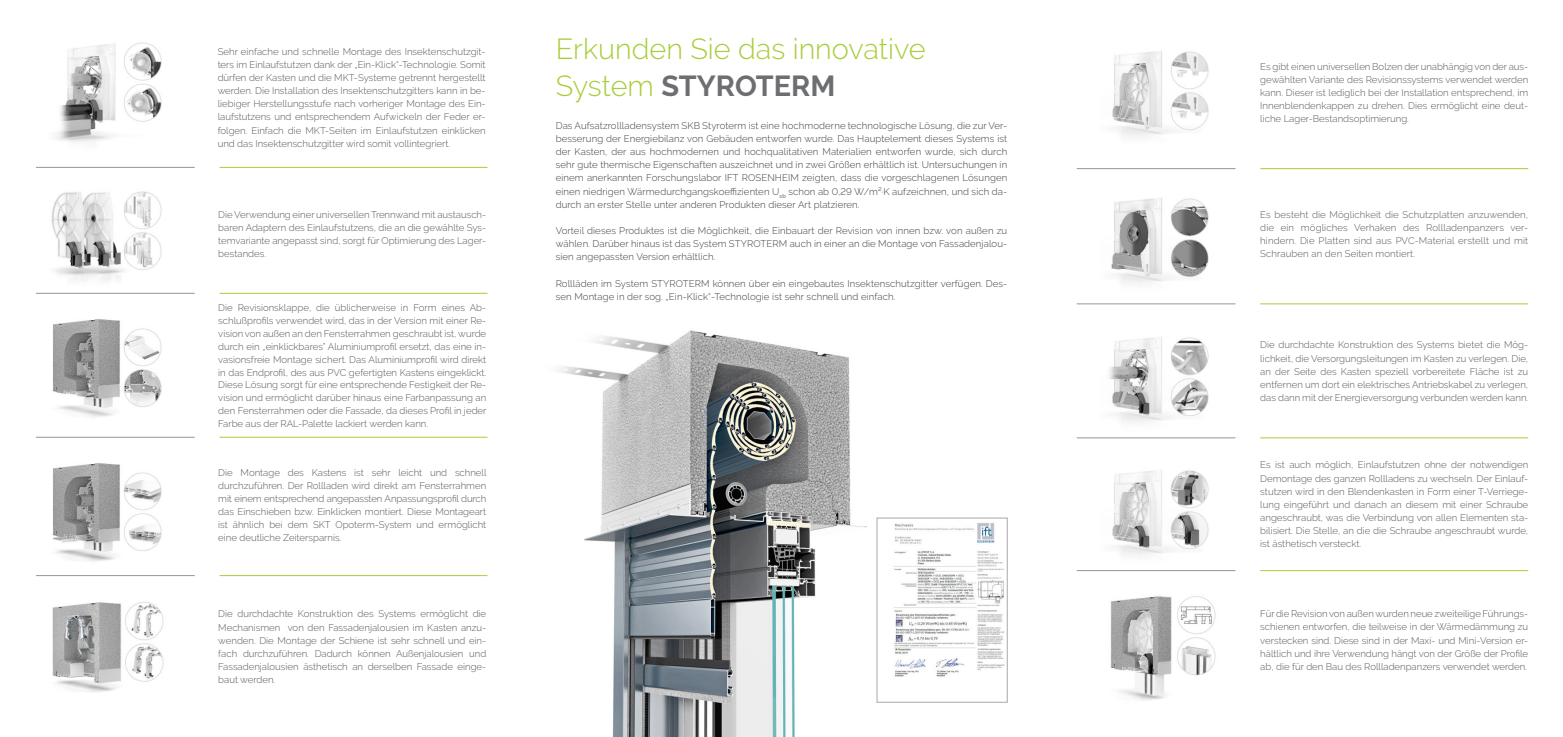
<style>
.page{position:relative;width:1563px;height:737px;background:#fff}
.page>*{position:absolute;margin:0;border:0;box-sizing:border-box;transform-origin:0 0}
.t1{font:300 28.88px/36.8px "Raleway";color:#a6ce39}
.t2{font:300 9.62px/13.1px "Raleway";color:#57585a;text-align:justify}
.t3{font:300 9.62px/13.1px "Raleway";letter-spacing:.01em;color:#3e3e3f;text-align:justify}
.s1{font-weight:700;color:#6d6e71}
</style>
<div class="page">
<img style="left:1111px;top:198px;width:98px;height:86px">
<img style="left:1109px;top:337px;width:100px;height:86px">
<img style="left:53px;top:463px;width:109px;height:98px">
<img style="left:56px;top:42px;width:106px;height:100px">
<img style="left:51px;top:191px;width:111px;height:90px">
<img style="left:53px;top:319px;width:109px;height:98px">
<img style="left:1112px;top:51px;width:97px;height:86px">
<img style="left:1112px;top:470px;width:97px;height:86px">
<img style="left:1110px;top:596px;width:106px;height:104px">
<img style="left:52px;top:602px;width:112px;height:90px">
<img style="left:558px;top:330px;width:309px;height:407px">
<img style="left:894px;top:522px;width:111px;height:155px">
<div style="left:877px;top:518px;width:130px;height:184px;border:1px solid #a8a9ad"></div>
<hr style="left:220px;top:167px;width:267px;height:1px;background:#a6ce39">
<hr style="left:36px;top:167px;width:159px;height:1px;background:#939598">
<hr style="left:220px;top:293px;width:267px;height:1px;background:#a6ce39">
<hr style="left:36px;top:293px;width:159px;height:1px;background:#939598">
<hr style="left:220px;top:575px;width:267px;height:1px;background:#a6ce39">
<hr style="left:36px;top:575px;width:159px;height:1px;background:#939598">
<hr style="left:1260px;top:168px;width:268px;height:1px;background:#a6ce39">
<hr style="left:1076px;top:168px;width:159px;height:1px;background:#939598">
<hr style="left:1260px;top:303px;width:268px;height:1px;background:#a6ce39">
<hr style="left:1076px;top:303px;width:159px;height:1px;background:#939598">
<hr style="left:1260px;top:437px;width:268px;height:1px;background:#a6ce39">
<hr style="left:1076px;top:437px;width:159px;height:1px;background:#939598">
<hr style="left:220px;top:437px;width:267px;height:1px;background:#a6ce39">
<hr style="left:36px;top:437px;width:159px;height:1px;background:#939598">
<hr style="left:1260px;top:570px;width:268px;height:1px;background:#a6ce39">
<hr style="left:1076px;top:570px;width:159px;height:1px;background:#939598">
<p class="t2" style="left:218px;top:45px;width:269px">Sehr einfache und schnelle Montage des Insektenschutzgit&shy;ters im Einlaufstutzen dank der „Ein-Klick“-Technologie. Somit dürfen der Kasten und die MKT-Systeme getrennt hergestellt werden. Die Installation des Insektenschutzgitters kann in be&shy;liebiger Herstellungsstufe nach vorheriger Montage des Ein&shy;laufstutzens und entsprechendem Aufwickeln der Feder er&shy;folgen. Einfach die MKT-Seiten im Einlaufstutzen einklicken und das Insektenschutzgitter wird somit vollintegriert.</p>
<p class="t2" style="left:218px;top:208px;width:269px">Die Verwendung einer universellen Trennwand mit austausch&shy;baren Adaptern des Einlaufstutzens, die an die gewählte Sys&shy;temvariante angepasst sind, sorgt für Optimierung des Lager&shy;bestandes.</p>
<p class="t2" style="left:218px;top:301px;width:270px;line-height:12.9px">Die Revisionsklappe, die üblicherweise in Form eines Ab&shy;schlußprofils verwendet wird, das in der Version mit einer Re&shy;vision von außen an den Fensterrahmen geschraubt ist, wurde durch ein „einklickbares” Aluminiumprofil ersetzt, das eine in&shy;vasionsfreie Montage sichert. Das Aluminiumprofil wird direkt in das Endprofil, des aus PVC gefertigten Kastens eingeklickt.<br>Diese Lösung sorgt für eine entsprechende Festigkeit der Re&shy;vision und ermöglicht darüber hinaus eine Farbanpassung an den Fensterrahmen oder die Fassade, da dieses Profil in jeder Farbe aus der RAL-Palette lackiert werden kann.</p>
<p class="t2" style="left:218px;top:466px;width:270px">Die Montage des Kastens ist sehr leicht und schnell durchzuführen. Der Rollladen wird direkt am Fensterrahmen mit einem entsprechend angepassten Anpassungsprofil durch das Einschieben bzw. Einklicken montiert. Diese Montageart ist ähnlich bei dem SKT Opoterm-System und ermöglicht eine deutliche Zeitersparnis.</p>
<p class="t2" style="left:218px;top:607px;width:269px">Die durchdachte Konstruktion des Systems ermöglicht die Mechanismen von den Fassadenjalousien im Kasten anzu&shy;wenden. Die Montage der Schiene ist sehr schnell und ein&shy;fach durchzuführen. Dadurch können Außenjalousien und Fassadenjalousien ästhetisch an derselben Fassade einge&shy;baut werden.</p>
<h1 class="t1" style="left:556px;top:31px;width:371px">Erkunden Sie das innovative<br>System <span class="s1">STYROTERM</span></h1>
<p class="t3" style="left:556px;top:119px;width:453px">Das Aufsatzrollladensystem SKB Styroterm ist eine hochmoderne technologische Lösung, die zur Ver&shy;besserung der Energiebilanz von Gebäuden entworfen wurde. Das Hauptelement dieses Systems ist der Kasten, der aus hochmodernen und hochqualitativen Materialien entworfen wurde, sich durch sehr gute thermische Eigenschaften auszeichnet und in zwei Größen erhältlich ist. Untersuchungen in einem anerkannten Forschungslabor IFT ROSENHEIM zeigten, dass die vorgeschlagenen Lösungen einen niedrigen Wärmedurchgangskoeffizienten U<sub>sb</sub> schon ab 0,29 W/m²·K aufzeichnen, und sich da&shy;durch an erster Stelle unter anderen Produkten dieser Art platzieren.</p>
<p class="t3" style="left:556px;top:224px;width:453px">Vorteil dieses Produktes ist die Möglichkeit, die Einbauart der Revision von innen bzw. von außen zu wählen. Darüber hinaus ist das System STYROTERM auch in einer an die Montage von Fassadenjalou&shy;sien angepassten Version erhältlich.</p>
<p class="t3" style="left:556px;top:277px;width:453px">Rollläden im System STYROTERM können über ein eingebautes Insektenschutzgitter verfügen. Des&shy;sen Montage in der sog. „Ein-Klick“-Technologie ist sehr schnell und einfach.</p>
<p class="t2" style="left:1260px;top:60px;width:269px">Es gibt einen universellen Bolzen der unabhängig von der aus&shy;gewählten Variante des Revisionssystems verwendet werden kann. Dieser ist lediglich bei der Installation entsprechend, im Innenblendenkappen zu drehen. Dies ermöglicht eine deut&shy;liche Lager-Bestandsoptimierung.</p>
<p class="t2" style="left:1260px;top:208px;width:269px">Es besteht die Möglichkeit die Schutzplatten anzuwenden, die ein mögliches Verhaken des Rollladenpanzers ver&shy;hindern. Die Platten sind aus PVC-Material erstellt und mit Schrauben an den Seiten montiert.</p>
<p class="t2" style="left:1260px;top:338px;width:269px">Die durchdachte Konstruktion des Systems bietet die Mög&shy;lichkeit, die Versorgungsleitungen im Kasten zu verlegen. Die, an der Seite des Kasten speziell vorbereitete Fläche ist zu entfernen um dort ein elektrisches Antriebskabel zu verlegen, das dann mit der Energieversorgung verbunden werden kann.</p>
<p class="t2" style="left:1260px;top:458px;width:269px">Es ist auch möglich, Einlaufstutzen ohne der notwendigen Demontage des ganzen Rollladens zu wechseln. Der Einlauf&shy;stutzen wird in den Blendenkasten in Form einer T-Verriege&shy;lung eingeführt und danach an diesem mit einer Schraube angeschraubt, was die Verbindung von allen Elementen sta&shy;bilisiert. Die Stelle, an die die Schraube angeschraubt wurde, ist ästhetisch versteckt.</p>
<p class="t2" style="left:1260px;top:607px;width:269px">Für die Revision von außen wurden neue zweiteilige Führungs&shy;schienen entworfen, die teilweise in der Wärmedämmung zu verstecken sind. Diese sind in der Maxi- und Mini-Version er&shy;hältlich und ihre Verwendung hängt von der Größe der Profile ab, die für den Bau des Rollladenpanzers verwendet werden.</p>
</div>
